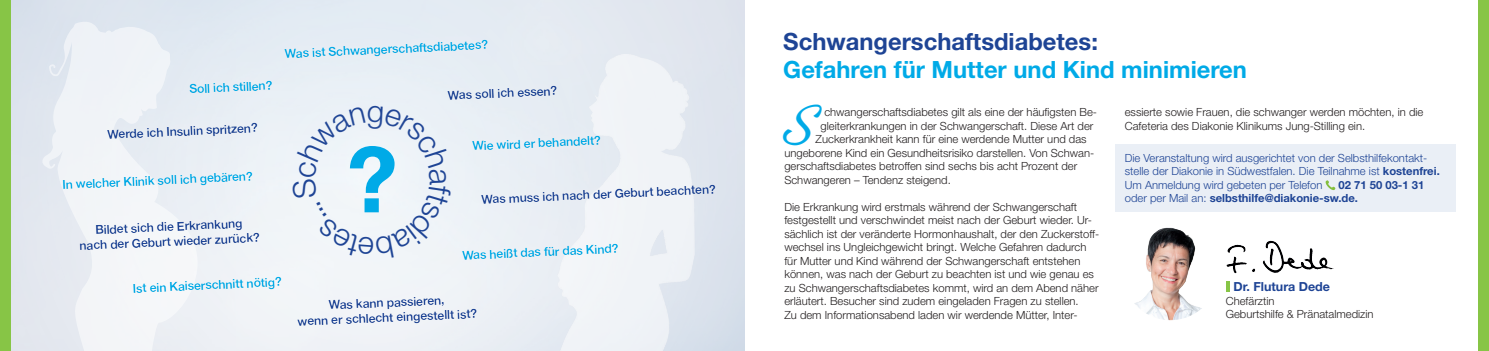
<style>
.page{position:relative;width:1489px;height:351px;background:#fff}
.page>*{position:absolute;margin:0;border:0;box-sizing:border-box;transform-origin:0 0}
.t1{font:700 90.75px "Helvetica Neue LT Pro";color:#00aae7}
.t2{font:39.25px "Ananda";color:#00aae7}
.t3{font:700 23.75px "Helvetica Neue LT Pro";color:#00aae7}
.t4{font:700 23.75px "Helvetica Neue LT Pro";color:#1e4495}
.t5{font:700 12.5px/15px "Helvetica Neue LT Pro";color:#1e4495;text-align:center}
.t6{font:700 12.5px "Helvetica Neue LT Pro";color:#00aae7}
.t7{font:300 11.25px/13.5px "Helvetica Neue LT Pro";color:#231f20}
.t8{font:300 11.25px/13.5px "Helvetica Neue LT Pro";color:#1e4495}
.t9{font:700 11.25px/13.5px "Helvetica Neue LT Pro";color:#1e4495}
.s1{font-weight:700}
.s2{font-weight:300}
</style>
<div class="page">
<div style="left:1114px;top:145px;width:340px;height:67px;background:#eaeff6"></div>
<svg style="left:1325px;top:180px;width:10px;height:10px"></svg>
<svg style="left:1226px;top:281px;width:3px;height:10px"></svg>
<img style="left:1226px;top:240px;width:108px;height:34px">
<img style="left:1122px;top:225px;width:95px;height:95px;border-radius:48px">
<svg style="left:41px;top:20px;width:158px;height:331px;fill:#e3e7ef"></svg>
<img style="left:549px;top:344px;width:153px;height:7px">
<div style="left:0;top:0;width:11px;height:351px;background:#87c546"></div>
<div style="left:1478px;top:0;width:10px;height:351px;background:#87c546"></div>
<svg style="left:46px;top:23px;width:685px;height:321px"></svg>
<p class="t6" style="left:189px;top:81px;width:85px;rotate:-3deg">Soll ich stillen?</p>
<p class="t5" style="left:107px;top:127px;width:152px;rotate:-3deg">Werde ich Insulin spritzen?</p>
<p class="t6" style="left:62px;top:177px;width:192px;rotate:-3deg">In welcher Klinik soll ich gebären?</p>
<p class="t5" style="left:78px;top:223px;width:182px;rotate:-3deg">Bildet sich die Erkrankung<br>nach der Geburt wieder zurück?</p>
<p class="t6" style="left:284px;top:47px;width:205px;rotate:-3deg">Was ist Schwangerschaftsdiabetes?</p>
<h1 class="t1" style="left:347px;top:124px;width:52px">?</h1>
<p class="t5" style="left:447px;top:88px;width:111px;rotate:-3deg">Was soll ich essen?</p>
<p class="t6" style="left:472px;top:139px;width:130px;rotate:-3deg">Wie wird er behandelt?</p>
<p class="t5" style="left:481px;top:192px;width:236px;rotate:-3deg">Was muss ich nach der Geburt beachten?</p>
<p class="t6" style="left:461px;top:248px;width:158px;rotate:-3deg">Was heißt das für das Kind?</p>
<p class="t6" style="left:132px;top:281px;width:151px;rotate:-3deg">Ist ein Kaiserschnitt nötig?</p>
<p class="t5" style="left:296px;top:299px;width:181px;rotate:-3deg">Was kann passieren,<br>wenn er schlecht eingestellt ist?</p>
<h3 class="t4" style="left:783px;top:27px;width:316px">Schwangerschaftsdiabetes:</h3>
<h3 class="t3" style="left:783px;top:55px;width:465px">Gefahren für Mutter und Kind minimieren</h3>
<h2 class="t2" style="left:783px;top:104px;width:33px">S</h2>
<p class="t7" style="left:824px;top:105px;width:274px">chwangerschaftsdiabetes gilt als eine der häufigsten Be-</p>
<p class="t7" style="left:820px;top:119px;width:274px">gleiterkrankungen in der Schwangerschaft. Diese Art der</p>
<p class="t7" style="left:815px;top:132px;width:272px">Zuckerkrankheit kann für eine werdende Mutter und das</p>
<p class="t7" style="left:784px;top:146px;width:311px">ungeborene Kind ein Gesundheitsrisiko darstellen. Von Schwan-</p>
<p class="t7" style="left:784px;top:159px;width:294px">gerschaftsdiabetes betroffen sind sechs bis acht Prozent der</p>
<p class="t7" style="left:784px;top:173px;width:168px">Schwangeren – Tendenz steigend.</p>
<p class="t7" style="left:784px;top:200px;width:316px">Die Erkrankung wird erstmals während der Schwangerschaft festgestellt und verschwindet meist nach der Geburt wieder. Ur&shy;sächlich ist der veränderte Hormonhaushalt, der den Zuckerstoff&shy;wechsel ins Ungleichgewicht bringt. Welche Gefahren dadurch für Mutter und Kind während der Schwangerschaft entstehen können, was nach der Geburt zu beachten ist und wie genau es zu Schwangerschaftsdiabetes kommt, wird an dem Abend näher erläutert. Besucher sind zudem eingeladen Fragen zu stellen.<br>Zu dem Informationsabend laden wir werdende Mütter, Inter-</p>
<p class="t7" style="left:1124px;top:105px;width:300px">essierte sowie Frauen, die schwanger werden möchten, in die<br>Cafeteria des Diakonie Klinikums Jung-Stilling ein.</p>
<p class="t8" style="left:1124px;top:151px;width:316px">Die Veranstaltung wird ausgerichtet von der Selbsthilfekontakt&shy;stelle der Diakonie in Südwestfalen. Die Teilnahme ist <span class="s1">kostenfrei.<br></span>Um Anmeldung wird gebeten per Telefon</p>
<p class="t9" style="left:1124px;top:178px;width:301px;text-indent:214px">02 71 50 03-1 31 <span class="s2">oder per Mail an:</span> selbsthilfe@diakonie-sw.de.</p>
<p class="t5" style="left:1233px;top:279px;width:98px">Dr. Flutura Dede</p>
<p class="t7" style="left:1225px;top:294px;width:149px">Chefärztin<br>Geburtshilfe &amp; Pränatalmedizin</p>
</div>
